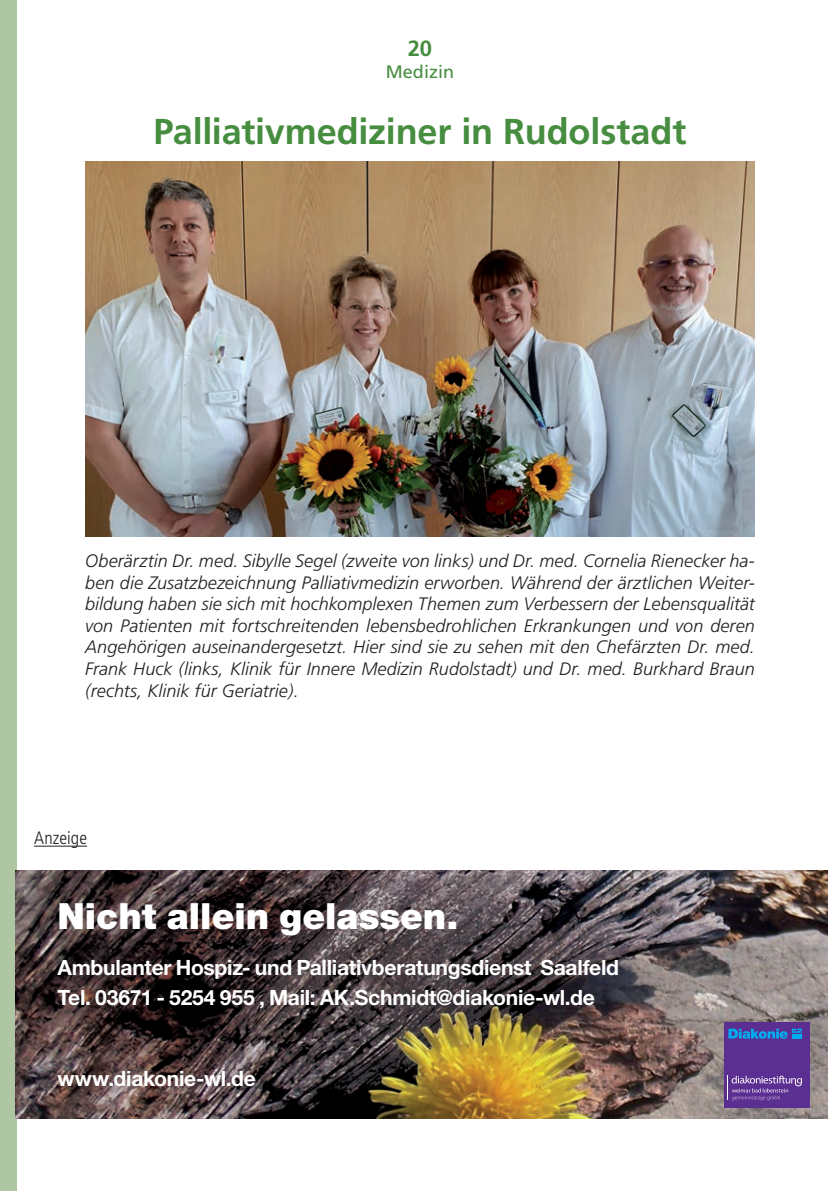
<style>
.page{position:relative;width:840px;height:1191px;background:#fff}
.page>*{position:absolute;margin:0;border:0;box-sizing:border-box;transform-origin:0 0}
.t1{font:900 36.2px "Helvetica Neue LT Std";color:#fff}
.t2{font:700 36px "Frutiger";letter-spacing:-.005em;color:#468d3f}
.t3{font:700 22px "Frutiger";color:#468d3f}
.t4{font:700 21px/30.2px "Helvetica Neue LT Std";letter-spacing:-.015em;color:#fff}
.t5{font:italic 300 18px/21.6px "Frutiger";letter-spacing:.005em;color:#231f20;text-align:justify}
.t6{font:18px "Frutiger";color:#468d3f}
.t7{font:300 condensed 18px "Frutiger";letter-spacing:.005em;color:#231f20}
</style>
<div class="page">
<div style="left:0;top:0;width:17px;height:1191px;background:#aec6a2"></div>
<img style="left:16px;top:870px;width:810px;height:248px">
<div style="left:723px;top:1022px;width:85px;height:85px;background:#5b2e91"></div>
<svg style="left:728px;top:1028px;width:73px;height:10px"></svg>
<svg style="left:727px;top:1075px;width:74px;height:25px"></svg>
<hr style="left:34px;top:845px;width:53px;height:1px;background:#231f20">
<img style="left:85px;top:161px;width:669px;height:375px">
<p class="t3" style="left:407px;top:36px;width:26px">20</p>
<p class="t6" style="left:386px;top:61px;width:70px">Medizin</p>
<h2 class="t2" style="left:153px;top:110px;width:534px">Palliativmediziner in Rudolstadt</h2>
<p class="t5" style="left:85px;top:550px;width:671px">Oberärztin Dr. med. Sibylle Segel (zweite von links) und Dr. med. Cornelia Rienecker ha&shy;ben die Zusatzbezeichnung Palliativmedizin erworben. Während der ärztlichen Weiter&shy;bildung haben sie sich mit hochkomplexen Themen zum Verbessern der Lebensqualität von Patienten mit fortschreitenden lebensbedrohlichen Erkrankungen und von deren Angehörigen auseinandergesetzt. Hier sind sie zu sehen mit den Chefärzten Dr. med.<br>Frank Huck (links, Klinik für Innere Medizin Rudolstadt) und Dr. med. Burkhard Braun (rechts, Klinik für Geriatrie).</p>
<p class="t7" style="left:34px;top:828px;width:54px">Anzeige</p>
<h1 class="t1" style="left:57px;top:895px;width:402px">Nicht allein gelassen.</h1>
<p class="t4" style="left:57px;top:951px;width:562px">Ambulanter Hospiz- und Palliativberatungsdienst Saalfeld<br>Tel. 03671 - 5254 955 , Mail: AK.Schmidt@diakonie-wl.de</p>
<p class="t4" style="left:57px;top:1063px;width:200px">www.diakonie-wl.de</p>
</div>
